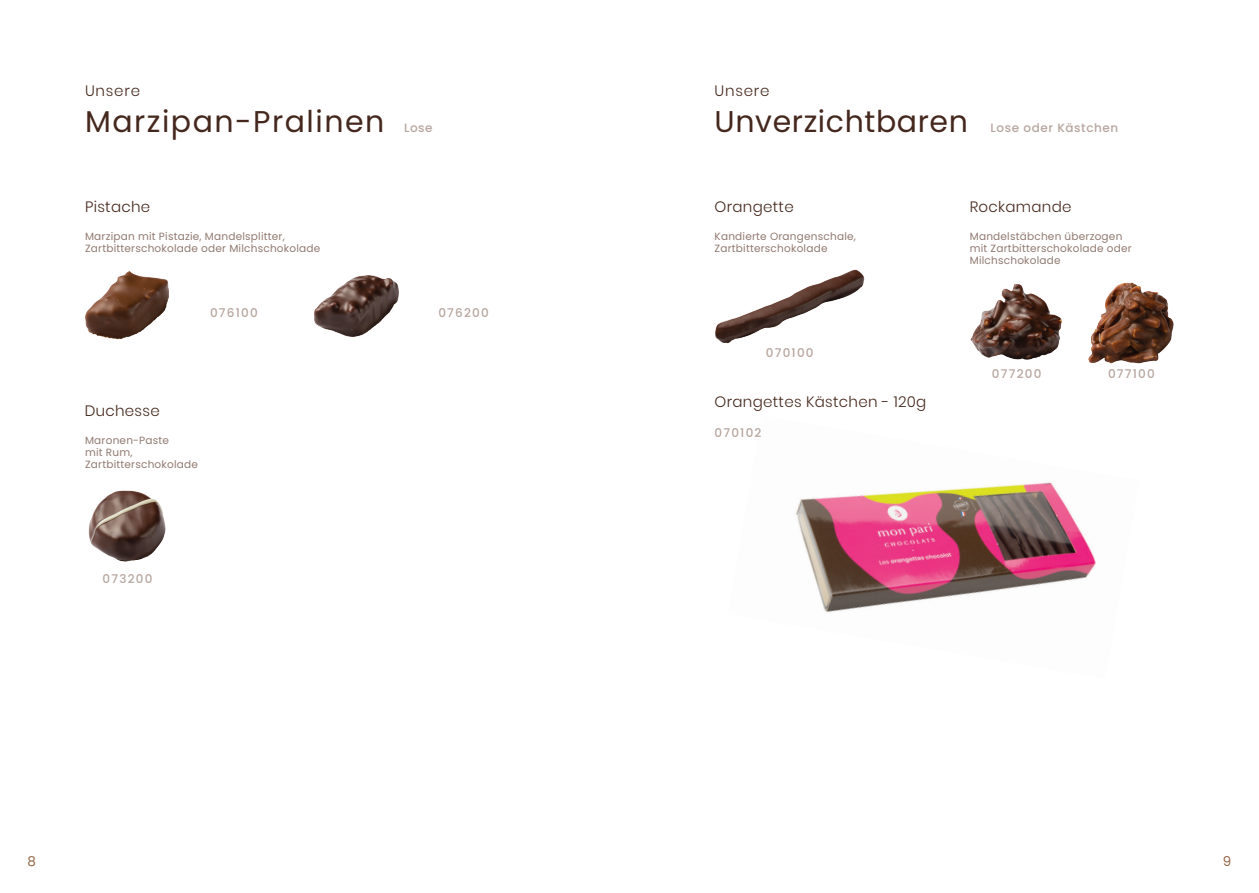
<style>
.page{position:relative;width:1259px;height:893px;background:#fff}
.page>*{position:absolute;margin:0;border:0;box-sizing:border-box;transform-origin:0 0}
.t1{font:30px "Poppins";letter-spacing:.035em;color:#45281d}
.t2{font:300 15px "Poppins";letter-spacing:.02em;color:#45281d}
.t3{font:13.5px "Poppins";color:#926647}
.t4{font:500 12px "Poppins";letter-spacing:.1em;color:#b6a59e}
.t5{font:500 12px "Poppins";letter-spacing:.05em;color:#b6a59e}
.t6{font:10.5px/12px "Poppins";letter-spacing:.02em;color:#907a71}
</style>
<div class="page">
<img style="left:715px;top:269px;width:150px;height:75px">
<img style="left:796px;top:482px;width:300px;height:131px">
<img style="left:1088px;top:282px;width:86px;height:82px">
<img style="left:970px;top:284px;width:92px;height:76px">
<img style="left:85px;top:272px;width:83px;height:68px">
<img style="left:315px;top:275px;width:84px;height:62px">
<img style="left:88px;top:490px;width:78px;height:72px">
<p class="t2" style="left:85px;top:82px;width:56px">Unsere</p>
<p class="t1" style="left:85px;top:104px;width:301px">Marzipan-Pralinen</p>
<p class="t4" style="left:404px;top:121px;width:30px">Lose</p>
<p class="t2" style="left:85px;top:198px;width:67px">Pistache</p>
<p class="t6" style="left:85px;top:230px;width:237px">Marzipan mit Pistazie, Mandelsplitter,<br>Zartbitterschokolade oder Milchschokolade</p>
<p class="t4" style="left:210px;top:306px;width:49px">076100</p>
<p class="t4" style="left:438px;top:306px;width:52px">076200</p>
<p class="t2" style="left:85px;top:402px;width:76px">Duchesse</p>
<p class="t6" style="left:85px;top:434px;width:114px">Maronen-Paste<br>mit Rum,<br>Zartbitterschokolade</p>
<p class="t4" style="left:102px;top:571px;width:51px">073200</p>
<p class="t2" style="left:714px;top:82px;width:56px">Unsere</p>
<p class="t1" style="left:714px;top:104px;width:255px">Unverzichtbaren</p>
<p class="t5" style="left:990px;top:121px;width:129px">Lose oder Kästchen</p>
<p class="t2" style="left:714px;top:198px;width:81px">Orangette</p>
<p class="t6" style="left:714px;top:230px;width:143px">Kandierte Orangenschale,<br>Zartbitterschokolade</p>
<p class="t4" style="left:766px;top:346px;width:49px">070100</p>
<p class="t2" style="left:714px;top:393px;width:213px">Orangettes Kästchen - 120g</p>
<p class="t4" style="left:714px;top:426px;width:48px">070102</p>
<p class="t2" style="left:969px;top:198px;width:103px">Rockamande</p>
<p class="t6" style="left:969px;top:230px;width:163px">Mandelstäbchen überzogen mit Zartbitterschokolade oder<br>Milchschokolade</p>
<p class="t4" style="left:992px;top:367px;width:51px">077200</p>
<p class="t4" style="left:1108px;top:367px;width:48px">077100</p>
<p class="t3" style="left:28px;top:853px;width:10px">8</p>
<p class="t3" style="left:1222px;top:853px;width:10px">9</p>
</div>
